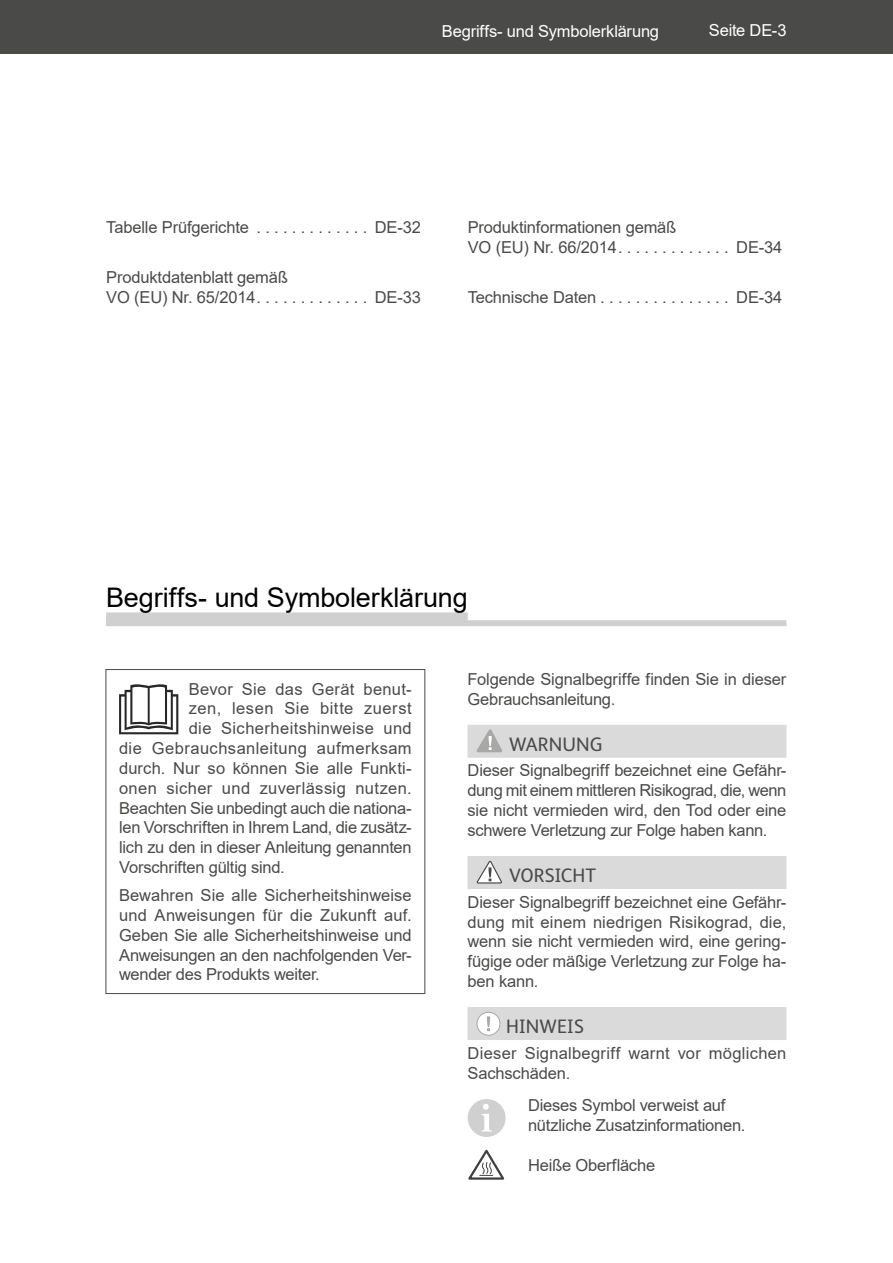
<style>
.page{position:relative;width:893px;height:1263px;background:#fff}
.page>*{position:absolute;margin:0;border:0;box-sizing:border-box;transform-origin:0 0}
.t1{font:27px "Arial";letter-spacing:-.005em;color:#000}
.t2{font:19.5px "FS Albert";color:#4a4a49}
.t3{font:16.5px/19.8px "Arial";letter-spacing:-.01em;color:#4a4a49}
.t4{font:16.5px "Arial";letter-spacing:.025em;color:#4a4a49}
.t5{font:16.5px/19.8px "Arial";letter-spacing:.015em;color:#4a4a49}
.t6{font:16.5px "Arial";letter-spacing:-.015em;color:#fff}
.t7{font:16.5px "Arial";letter-spacing:.01em;color:#4a4a49}
.t8{font:16.5px "Arial";letter-spacing:.03em;color:#4a4a49}
.t9{font:16.5px "Arial";letter-spacing:.02em;color:#4a4a49}
</style>
<div class="page">
<div style="left:0;top:0;width:893px;height:54px;background:#4a4a49"></div>
<div style="left:106px;top:612px;width:362px;height:12px;background:#d0d0d0"></div>
<div style="left:106px;top:620px;width:680px;height:6px;background:#d0d0d0"></div>
<div style="left:468px;top:725px;width:318px;height:33px;background:#dadada"></div>
<div style="left:468px;top:856px;width:318px;height:33px;background:#dadada"></div>
<div style="left:468px;top:1007px;width:318px;height:33px;background:#dadada"></div>
<svg style="left:477px;top:729px;width:25px;height:24px"></svg>
<svg style="left:477px;top:860px;width:25px;height:24px"></svg>
<div style="left:477px;top:1012px;width:23px;height:23px;background:#fff;border-radius:50%"></div>
<div style="left:477px;top:1012px;width:23px;height:23px;border:1px solid #a8a8a7;border-radius:50%"></div>
<svg style="left:487px;top:1016px;width:3px;height:15px"></svg>
<div style="left:469px;top:1100px;width:36px;height:36px;background:#d0d0d0;border-radius:50%"></div>
<div style="left:468px;top:1099px;width:38px;height:38px;border:2px solid #d0d0d0;border-radius:50%"></div>
<svg style="left:481px;top:1104px;width:11px;height:28px"></svg>
<svg style="left:468px;top:1149px;width:37px;height:31px"></svg>
<svg style="left:119px;top:684px;width:59px;height:50px"></svg>
<div style="left:106px;top:669px;width:319px;height:325px;border:1px solid #4a4a49"></div>
<p class="t6" style="left:442px;top:20px;width:219px">Begriffs- und Symbolerklärung</p>
<p class="t6" style="left:709px;top:19px;width:79px">Seite DE-3</p>
<p class="t3" style="left:106px;top:217px;width:152px">Tabelle Prüfgerichte ..............</p>
<p class="t3" style="left:375px;top:217px;width:48px">DE-32</p>
<p class="t3" style="left:106px;top:267px;width:183px">Produktdatenblatt gemäß<br>VO (EU) Nr. 65/2014..............</p>
<p class="t3" style="left:375px;top:287px;width:48px">DE-33</p>
<p class="t3" style="left:468px;top:217px;width:210px">Produktinformationen gemäß<br>VO (EU) Nr. 66/2014..............</p>
<p class="t3" style="left:736px;top:237px;width:48px">DE-34</p>
<p class="t3" style="left:468px;top:287px;width:134px">Technische Daten................</p>
<p class="t3" style="left:736px;top:287px;width:48px">DE-34</p>
<h1 class="t1" style="left:106px;top:579px;width:363px">Begriffs- und Symbolerklärung</h1>
<p class="t9" style="left:189px;top:677px;width:224px">Bevor Sie das Gerät benut-</p>
<p class="t8" style="left:189px;top:697px;width:224px">zen, lesen Sie bitte zuerst</p>
<p class="t4" style="left:189px;top:717px;width:224px">die Sicherheitshinweise und</p>
<p class="t4" style="left:119px;top:737px;width:294px">die Gebrauchsanleitung aufmerksam</p>
<p class="t7" style="left:119px;top:757px;width:294px">durch. Nur so können Sie alle Funkti-</p>
<p class="t4" style="left:119px;top:776px;width:294px">onen sicher und zuverlässig nutzen.</p>
<p class="t3" style="left:119px;top:798px;width:294px">Beachten Sie unbedingt auch die nationa-</p>
<p class="t3" style="left:119px;top:817px;width:294px">len Vorschriften in Ihrem Land, die zusätz-</p>
<p class="t3" style="left:119px;top:837px;width:294px">lich zu den in dieser Anleitung genannten</p>
<p class="t3" style="left:119px;top:857px;width:167px">Vorschriften gültig sind.</p>
<p class="t3" style="left:119px;top:885px;width:294px;text-align:justify">Bewahren Sie alle Sicherheitshinweise und Anweisungen für die Zukunft auf.<br>Geben Sie alle Sicherheitshinweise und Anweisungen an den nachfolgenden Ver&shy;wender des Produkts weiter.</p>
<p class="t3" style="left:468px;top:669px;width:320px">Folgende Signalbegriffe finden Sie in dieser<br>Gebrauchsanleitung.</p>
<p class="t2" style="left:509px;top:731px;width:95px">WARNUNG</p>
<p class="t3" style="left:468px;top:761px;width:320px;text-align:justify">Dieser Signalbegriff bezeichnet eine Gefähr&shy;dung mit einem mittleren Risikograd, die, wenn sie nicht vermieden wird, den Tod oder eine schwere Verletzung zur Folge haben kann.</p>
<p class="t2" style="left:509px;top:863px;width:89px">VORSICHT</p>
<p class="t3" style="left:468px;top:892px;width:320px;text-align:justify">Dieser Signalbegriff bezeichnet eine Gefähr&shy;dung mit einem niedrigen Risikograd, die, wenn sie nicht vermieden wird, eine gering&shy;fügige oder mäßige Verletzung zur Folge ha&shy;ben kann.</p>
<p class="t2" style="left:506px;top:1014px;width:79px">HINWEIS</p>
<p class="t5" style="left:468px;top:1043px;width:320px">Dieser Signalbegriff warnt vor möglichen<br>Sachschäden.</p>
<p class="t3" style="left:528px;top:1095px;width:219px">Dieses Symbol verweist auf nützliche Zusatzinformationen.</p>
<p class="t3" style="left:528px;top:1155px;width:129px">Heiße Oberfläche</p>
</div>
